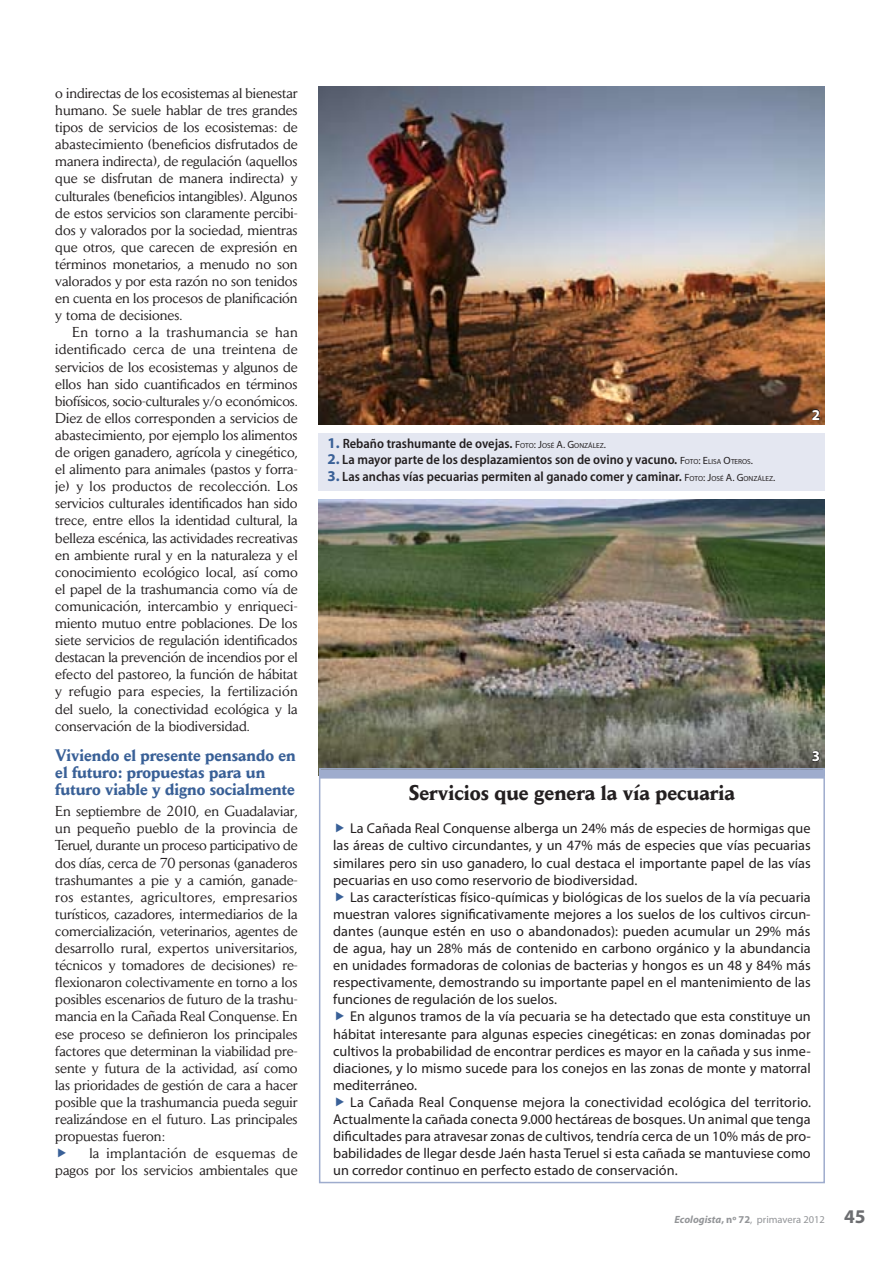
<style>
.page{position:relative;width:893px;height:1263px;background:#fff}
.page>*{position:absolute;margin:0;border:0;box-sizing:border-box;transform-origin:0 0}
.t1{font:700 21px "Daily News";color:#231f20;scale:.9 1}
.t2{font:700 16.5px/17.1px "Daily News";color:#396097;scale:.9 1}
.t3{font:700 15px "Myriad Pro";color:#fff}
.t4{font:14.25px/17.1px "Daily News";color:#231f20;text-align:justify}
.t5{font:14.25px/17.1px "Myriad Pro";color:#231f20;text-align:justify}
.t6{font:600 semi-condensed 13.5px "Myriad Pro";color:#231f20}
.t7{font:10.5px "Myriad Pro";color:#939598}
.s1{font-weight:700;font-stretch:normal;font-size:15px;color:#396097}
.s2{font-weight:400;font-stretch:normal;font-size:10.5px}
.s3{font-weight:400;font-stretch:normal;font-size:7.35px}
.s4{font-weight:700;font-style:italic}
.s5{font-weight:700}
.s6{font-weight:700;font-size:19.5px;color:#6c6d70}
</style>
<div class="page">
<div style="left:319px;top:433px;width:506px;height:57px;background:#e4e7f1"></div>
<img style="left:319px;top:499px;width:506px;height:269px">
<div style="left:320px;top:769px;width:504px;height:9px;background:#9eaccd"></div>
<div style="left:319px;top:768px;width:506px;height:415px;border:2px solid #9eaccd"></div>
<img style="left:319px;top:87px;width:506px;height:337px">
<svg style="left:811px;top:409px;width:9px;height:11px"></svg>
<svg style="left:811px;top:750px;width:9px;height:12px"></svg>
<p class="t4" style="left:55px;top:84px;width:244px">o indirectas de los ecosistemas al bienestar humano. Se suele hablar de tres grandes tipos de servicios de los ecosistemas: de abastecimiento (beneficios disfrutados de manera indirecta), de regulación (aquellos que se disfrutan de manera indirecta) y culturales (beneficios intangibles). Algunos de estos servicios son claramente percibi&shy;dos y valorados por la sociedad, mientras que otros, que carecen de expresión en términos monetarios, a menudo no son valorados y por esta razón no son tenidos en cuenta en los procesos de planificación y toma de decisiones.</p>
<p class="t4" style="left:55px;top:324px;width:244px;text-indent:17px">En torno a la trashumancia se han identificado cerca de una treintena de servicios de los ecosistemas y algunos de ellos han sido cuantificados en términos biofísicos, socio-culturales y/o económicos.<br>Diez de ellos corresponden a servicios de abastecimiento, por ejemplo los alimentos de origen ganadero, agrícola y cinegético, el alimento para animales (pastos y forra&shy;je) y los productos de recolección. Los servicios culturales identificados han sido trece, entre ellos la identidad cultural, la belleza escénica, las actividades recreativas en ambiente rural y en la naturaleza y el conocimiento ecológico local, así como el papel de la trashumancia como vía de comunicación, intercambio y enriqueci&shy;miento mutuo entre poblaciones. De los siete servicios de regulación identificados destacan la prevención de incendios por el efecto del pastoreo, la función de hábitat y refugio para especies, la fertilización del suelo, la conectividad ecológica y la conservación de la biodiversidad.</p>
<p class="t2" style="left:55px;top:746px;width:269px">Viviendo el presente pensando en el futuro: propuestas para un futuro viable y digno socialmente</p>
<p class="t4" style="left:55px;top:803px;width:244px">En septiembre de 2010, en Guadalaviar, un pequeño pueblo de la provincia de Teruel, durante un proceso participativo de dos días, cerca de 70 personas (ganaderos trashumantes a pie y a camión, ganade&shy;ros estantes, agricultores, empresarios turísticos, cazadores, intermediarios de la comercialización, veterinarios, agentes de desarrollo rural, expertos universitarios, técnicos y tomadores de decisiones) re&shy;flexionaron colectivamente en torno a los posibles escenarios de futuro de la trashu&shy;mancia en la Cañada Real Conquense. En ese proceso se definieron los principales factores que determinan la viabilidad pre&shy;sente y futura de la actividad, así como las prioridades de gestión de cara a hacer posible que la trashumancia pueda seguir realizándose en el futuro. Las principales propuestas fueron:</p>
<p class="t4" style="left:55px;top:1145px;width:244px;text-align:right">la implantación de esquemas de pagos por los servicios ambientales que</p>
<p class="t6" style="left:327px;top:436px;width:280px"><span class="s1">1.</span> Rebaño trashumante de ovejas. <span class="s2">F</span><span class="s3">OTO</span><span class="s2">: J</span><span class="s3">OSÉ</span> <span class="s2">A. G</span><span class="s3">ONZÁLEZ</span><span class="s2">.</span></p>
<p class="t6" style="left:327px;top:452px;width:427px"><span class="s1">2.</span> La mayor parte de los desplazamientos son de ovino y vacuno. <span class="s2">F</span><span class="s3">OTO</span><span class="s2">: E</span><span class="s3">LISA</span> <span class="s2">O</span><span class="s3">TEROS</span><span class="s2">.</span></p>
<p class="t6" style="left:327px;top:469px;width:449px"><span class="s1">3.</span> Las anchas vías pecuarias permiten al ganado comer y caminar. <span class="s2">F</span><span class="s3">OTO</span><span class="s2">: J</span><span class="s3">OSÉ</span> <span class="s2">A. G</span><span class="s3">ONZÁLEZ</span><span class="s2">.</span></p>
<p class="t3" style="left:812px;top:405px;width:10px">2</p>
<p class="t3" style="left:812px;top:746px;width:10px">3</p>
<h1 class="t1" style="left:409px;top:780px;width:364px">Servicios que genera la vía pecuaria</h1>
<p class="t5" style="left:333px;top:820px;width:479px;text-indent:17px">La Cañada Real Conquense alberga un 24% más de especies de hormigas que las áreas de cultivo circundantes, y un 47% más de especies que vías pecuarias similares pero sin uso ganadero, lo cual destaca el importante papel de las vías pecuarias en uso como reservorio de biodiversidad.</p>
<p class="t5" style="left:333px;top:888px;width:479px;text-indent:17px">Las características físico-químicas y biológicas de los suelos de la vía pecuaria muestran valores significativamente mejores a los suelos de los cultivos circun&shy;dantes (aunque estén en uso o abandonados): pueden acumular un 29% más de agua, hay un 28% más de contenido en carbono orgánico y la abundancia en unidades formadoras de colonias de bacterias y hongos es un 48 y 84% más respectivamente, demostrando su importante papel en el mantenimiento de las funciones de regulación de los suelos.</p>
<p class="t5" style="left:333px;top:1008px;width:479px;text-indent:17px">En algunos tramos de la vía pecuaria se ha detectado que esta constituye un hábitat interesante para algunas especies cinegéticas: en zonas dominadas por cultivos la probabilidad de encontrar perdices es mayor en la cañada y sus inme&shy;diaciones, y lo mismo sucede para los conejos en las zonas de monte y matorral mediterráneo.</p>
<p class="t5" style="left:333px;top:1093px;width:479px;text-indent:17px">La Cañada Real Conquense mejora la conectividad ecológica del territorio.<br>Actualmente la cañada conecta 9.000 hectáreas de bosques. Un animal que tenga dificultades para atravesar zonas de cultivos, tendría cerca de un 10% más de pro&shy;babilidades de llegar desde Jaén hasta Teruel si esta cañada se mantuviese como un corredor continuo en perfecto estado de conservación.</p>
<p class="t7" style="left:675px;top:1212px;width:193px"><span class="s4">Ecologista</span><span class="s5">, nº 72</span>, primavera 2012 <span class="s6">45</span></p>
</div>
